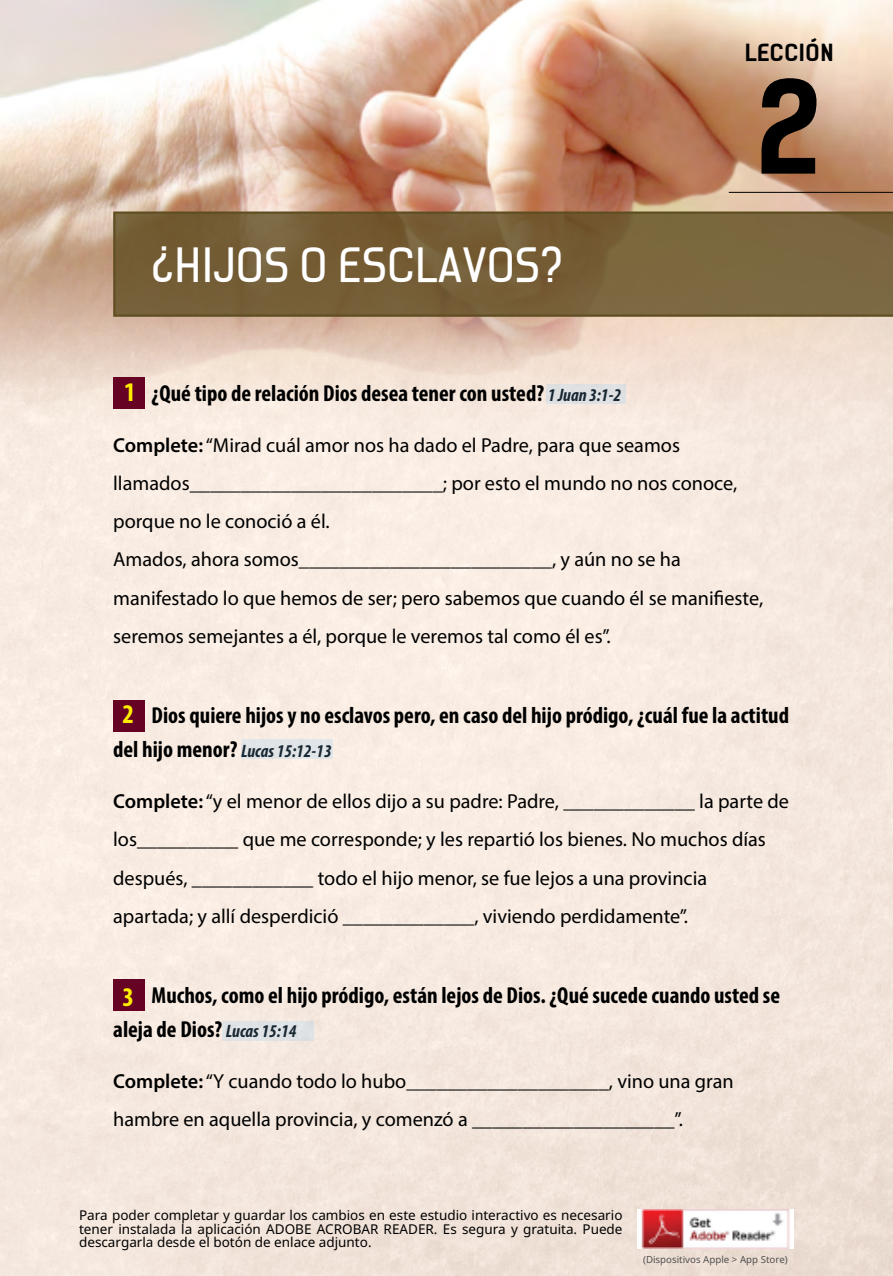
<style>
.page{position:relative;width:893px;height:1276px;background:#fff}
.page>*{position:absolute;margin:0;border:0;box-sizing:border-box;transform-origin:0 0}
.t1{font:700 123.75px "Kelson";color:#000}
.t2{font:45px "Kelson";letter-spacing:.035em;color:#fff}
.t3{font:700 condensed 27px "Myriad Pro";color:#ffed00}
.t4{font:700 condensed 23.18px/33.8px "Myriad Pro";color:#000}
.t5{font:700 22.5px "Kelson";letter-spacing:.035em;color:#000}
.t6{font:20.25px/38.2px "Myriad Pro";color:#000}
.t7{font:13.5px/13.5px "Noto Sans";color:#000;text-align:justify}
.t8{font:9.67px "Noto Sans";color:#4f4f4f}
.s1{font-style:italic;font-size:18px}
.s2{font-weight:600}
</style>
<div class="page">
<img style="left:0;top:0;width:893px;height:1276px">
<div style="left:113px;top:377px;width:31px;height:31px;background:#660223"></div>
<div style="left:113px;top:700px;width:31px;height:31px;background:#660223"></div>
<div style="left:113px;top:979px;width:31px;height:32px;background:#660223"></div>
<svg style="left:113px;top:211px;width:780px;height:106px;background:#766039"></svg>
<hr style="left:729px;top:192px;width:164px;height:1px;background:#000">
<svg style="left:890px;top:0;width:3px;height:6px"></svg>
<img style="left:638px;top:1209px;width:155px;height:40px">
<div style="left:546px;top:384px;width:79px;height:20px;background:#dfe1e2"></div>
<div style="left:241px;top:739px;width:92px;height:20px;background:#e1e5e8"></div>
<div style="left:222px;top:1020px;width:92px;height:20px;background:#dfe3e6"></div>
<h2 class="t2" style="left:151px;top:233px;width:413px">¿HIJOS O ESCLAVOS?</h2>
<p class="t5" style="left:745px;top:37px;width:90px">LECCIÓN</p>
<h1 class="t1" style="left:757px;top:41px;width:66px">2</h1>
<h3 class="t3" style="left:124px;top:375px;width:13px">1</h3>
<p class="t4" style="left:152px;top:375px;width:471px">¿Qué tipo de relación Dios desea tener con usted? <span class="s1">1 Juan 3:1-2</span></p>
<p class="t6" style="left:113px;top:425px;width:651px"><span class="s2">Complete:</span> “Mirad cuál amor nos ha dado el Padre, para que seamos llamados_________________________; por esto el mundo no nos conoce, porque no le conoció a él.<br>Amados, ahora somos_________________________, y aún no se ha manifestado lo que hemos de ser; pero sabemos que cuando él se manifieste, seremos semejantes a él, porque le veremos tal como él es”.</p>
<h3 class="t3" style="left:123px;top:697px;width:13px">2</h3>
<p class="t4" style="left:113px;top:698px;width:677px;text-indent:38px">Dios quiere hijos y no esclavos pero, en caso del hijo pródigo, ¿cuál fue la actitud del hijo menor? <span class="s1">Lucas 15:12-13</span></p>
<p class="t6" style="left:113px;top:782px;width:677px"><span class="s2">Complete:</span> “y el menor de ellos dijo a su padre: Padre, _____________ la parte de los__________ que me corresponde; y les repartió los bienes. No muchos días después, ____________ todo el hijo menor, se fue lejos a una provincia apartada; y allí desperdició _____________, viviendo perdidamente”.</p>
<p class="t4" style="left:113px;top:978px;width:668px;text-indent:38px">Muchos, como el hijo pródigo, están lejos de Dios. ¿Qué sucede cuando usted se aleja de Dios? <span class="s1">Lucas 15:14</span></p>
<p class="t6" style="left:113px;top:1061px;width:622px"><span class="s2">Complete:</span> “Y cuando todo lo hubo____________________, vino una gran hambre en aquella provincia, y comenzó a ____________________”.</p>
<h3 class="t3" style="left:123px;top:980px;width:13px">3</h3>
<p class="t7" style="left:79px;top:1208px;width:545px">Para poder completar y guardar los cambios en este estudio interactivo es necesario tener instalada la aplicación ADOBE ACROBAR READER. Es segura y gratuita. Puede descargarla desde el botón de enlace adjunto.</p>
<p class="t8" style="left:643px;top:1252px;width:146px">(Dispositivos Apple &gt; App Store)</p>
</div>
